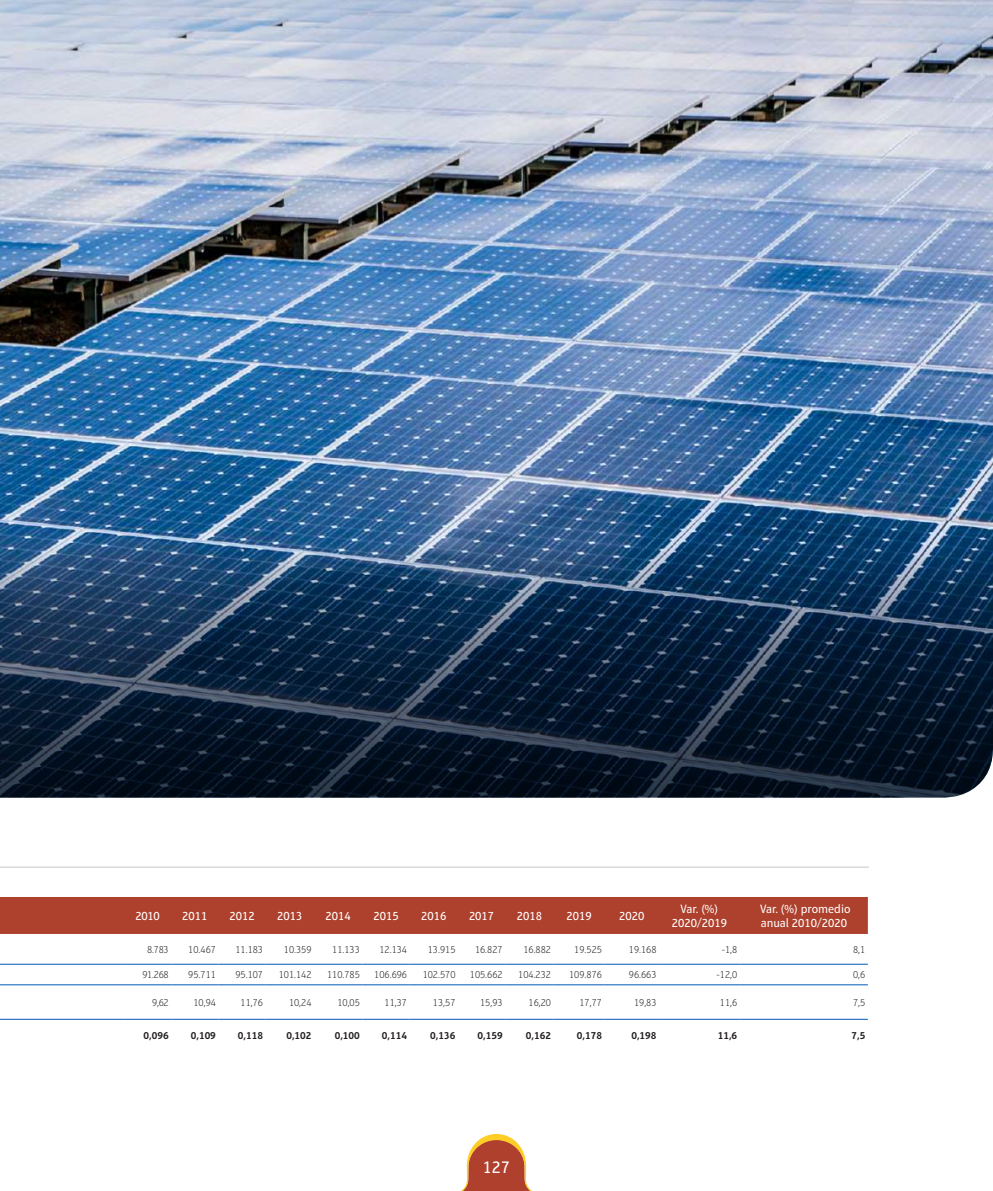
<style>
.page{position:relative;width:993px;height:1191px;background:#fff}
.page>*{position:absolute;margin:0;border:0;box-sizing:border-box;transform-origin:0 0}
.t1{font:17.5px "Aptifer Sans LT Pro";color:#fff}
.t2{font:12.25px/14.7px "Aptifer Sans LT Pro";color:#fff;text-align:center}
.t3{font:100 10.5px "Aptifer Sans LT Pro";color:#231f20}
.t4{font:600 10.5px "Aptifer Sans LT Pro";color:#231f20}
</style>
<div class="page">
<svg style="left:461px;top:1134px;width:71px;height:57px"></svg>
<img style="left:0;top:0;width:992px;height:190px">
<div style="left:0;top:897px;width:867px;height:37px;background:#ae412d"></div>
<hr style="left:0;top:964px;width:124px;height:1px;background:#0058b8">
<hr style="left:124px;top:964px;width:47px;height:1px;background:#0058b8">
<hr style="left:171px;top:964px;width:47px;height:1px;background:#0058b8">
<hr style="left:218px;top:964px;width:47px;height:1px;background:#0058b8">
<hr style="left:265px;top:964px;width:49px;height:1px;background:#0058b8">
<hr style="left:314px;top:964px;width:48px;height:1px;background:#0058b8">
<hr style="left:362px;top:964px;width:47px;height:1px;background:#0058b8">
<hr style="left:409px;top:964px;width:49px;height:1px;background:#0058b8">
<hr style="left:458px;top:964px;width:47px;height:1px;background:#0058b8">
<hr style="left:505px;top:964px;width:48px;height:1px;background:#0058b8">
<hr style="left:553px;top:964px;width:51px;height:1px;background:#0058b8">
<hr style="left:604px;top:964px;width:55px;height:1px;background:#0058b8">
<hr style="left:659px;top:964px;width:80px;height:1px;background:#0058b8">
<hr style="left:739px;top:964px;width:128px;height:1px;background:#0058b8">
<hr style="left:0;top:984px;width:124px;height:1px;background:#0058b8">
<hr style="left:124px;top:984px;width:47px;height:1px;background:#0058b8">
<hr style="left:171px;top:984px;width:47px;height:1px;background:#0058b8">
<hr style="left:218px;top:984px;width:47px;height:1px;background:#0058b8">
<hr style="left:265px;top:984px;width:49px;height:1px;background:#0058b8">
<hr style="left:314px;top:984px;width:48px;height:1px;background:#0058b8">
<hr style="left:362px;top:984px;width:47px;height:1px;background:#0058b8">
<hr style="left:409px;top:984px;width:49px;height:1px;background:#0058b8">
<hr style="left:458px;top:984px;width:47px;height:1px;background:#0058b8">
<hr style="left:505px;top:984px;width:48px;height:1px;background:#0058b8">
<hr style="left:553px;top:984px;width:51px;height:1px;background:#0058b8">
<hr style="left:604px;top:984px;width:55px;height:1px;background:#0058b8">
<hr style="left:659px;top:984px;width:80px;height:1px;background:#0058b8">
<hr style="left:739px;top:984px;width:128px;height:1px;background:#0058b8">
<hr style="left:0;top:1019px;width:124px;height:1px;background:#0058b8">
<hr style="left:124px;top:1019px;width:47px;height:1px;background:#0058b8">
<hr style="left:171px;top:1019px;width:47px;height:1px;background:#0058b8">
<hr style="left:218px;top:1019px;width:47px;height:1px;background:#0058b8">
<hr style="left:265px;top:1019px;width:49px;height:1px;background:#0058b8">
<hr style="left:314px;top:1019px;width:48px;height:1px;background:#0058b8">
<hr style="left:362px;top:1019px;width:47px;height:1px;background:#0058b8">
<hr style="left:409px;top:1019px;width:49px;height:1px;background:#0058b8">
<hr style="left:458px;top:1019px;width:47px;height:1px;background:#0058b8">
<hr style="left:505px;top:1019px;width:48px;height:1px;background:#0058b8">
<hr style="left:553px;top:1019px;width:51px;height:1px;background:#0058b8">
<hr style="left:604px;top:1019px;width:55px;height:1px;background:#0058b8">
<hr style="left:659px;top:1019px;width:80px;height:1px;background:#0058b8">
<hr style="left:739px;top:1019px;width:128px;height:1px;background:#0058b8">
<hr style="left:0;top:866px;width:868px;height:1px;background:#c8c7c6">
<img style="left:0;top:190px;width:992px;height:607px">
<p class="t2" style="left:135px;top:908px;width:26px">2010</p>
<p class="t2" style="left:182px;top:908px;width:27px">2011</p>
<p class="t2" style="left:229px;top:908px;width:27px">2012</p>
<p class="t2" style="left:277px;top:908px;width:27px">2013</p>
<p class="t2" style="left:325px;top:908px;width:27px">2014</p>
<p class="t2" style="left:373px;top:908px;width:27px">2015</p>
<p class="t2" style="left:421px;top:908px;width:27px">2016</p>
<p class="t2" style="left:469px;top:908px;width:27px">2017</p>
<p class="t2" style="left:516px;top:908px;width:27px">2018</p>
<p class="t2" style="left:566px;top:908px;width:27px">2019</p>
<p class="t2" style="left:619px;top:908px;width:27px">2020</p>
<p class="t2" style="left:671px;top:901px;width:56px">Var. (%)<br>2020/2019</p>
<p class="t2" style="left:759px;top:901px;width:92px;text-align:left">Var. (%) promedio anual 2010/2020</p>
<p class="t3" style="left:147px;top:943px;width:23px">8.783</p>
<p class="t3" style="left:188px;top:943px;width:29px">10.467</p>
<p class="t3" style="left:235px;top:943px;width:29px">11.183</p>
<p class="t3" style="left:284px;top:943px;width:29px">10.359</p>
<p class="t3" style="left:332px;top:943px;width:29px">11.133</p>
<p class="t3" style="left:379px;top:943px;width:29px">12.134</p>
<p class="t3" style="left:427px;top:943px;width:29px">13.915</p>
<p class="t3" style="left:475px;top:943px;width:29px">16.827</p>
<p class="t3" style="left:523px;top:943px;width:29px">16.882</p>
<p class="t3" style="left:574px;top:943px;width:29px">19.525</p>
<p class="t3" style="left:628px;top:943px;width:29px">19.168</p>
<p class="t3" style="left:721px;top:943px;width:17px">-1,8</p>
<p class="t3" style="left:852px;top:943px;width:14px">8,1</p>
<p class="t3" style="left:142px;top:969px;width:28px">91.268</p>
<p class="t3" style="left:188px;top:969px;width:29px">95.711</p>
<p class="t3" style="left:235px;top:969px;width:29px">95.107</p>
<p class="t3" style="left:278px;top:969px;width:34px">101.142</p>
<p class="t3" style="left:327px;top:969px;width:34px">110.785</p>
<p class="t3" style="left:374px;top:969px;width:34px">106.696</p>
<p class="t3" style="left:422px;top:969px;width:34px">102.570</p>
<p class="t3" style="left:469px;top:969px;width:34px">105.662</p>
<p class="t3" style="left:518px;top:969px;width:34px">104.232</p>
<p class="t3" style="left:569px;top:969px;width:34px">109.876</p>
<p class="t3" style="left:628px;top:969px;width:29px">96.663</p>
<p class="t3" style="left:716px;top:969px;width:22px">-12,0</p>
<p class="t3" style="left:852px;top:969px;width:14px">0,6</p>
<p class="t3" style="left:152px;top:996px;width:18px">9,62</p>
<p class="t3" style="left:193px;top:996px;width:24px">10,94</p>
<p class="t3" style="left:240px;top:996px;width:24px">11,76</p>
<p class="t3" style="left:289px;top:996px;width:24px">10,24</p>
<p class="t3" style="left:337px;top:996px;width:24px">10,05</p>
<p class="t3" style="left:384px;top:996px;width:24px">11,37</p>
<p class="t3" style="left:433px;top:996px;width:24px">13,57</p>
<p class="t3" style="left:480px;top:996px;width:24px">15,93</p>
<p class="t3" style="left:528px;top:996px;width:24px">16,20</p>
<p class="t3" style="left:579px;top:996px;width:24px">17,77</p>
<p class="t3" style="left:634px;top:996px;width:24px">19,83</p>
<p class="t3" style="left:719px;top:996px;width:19px">11,6</p>
<p class="t3" style="left:852px;top:996px;width:14px">7,5</p>
<p class="t4" style="left:143px;top:1029px;width:27px">0,096</p>
<p class="t4" style="left:191px;top:1029px;width:27px">0,109</p>
<p class="t4" style="left:238px;top:1029px;width:27px">0,118</p>
<p class="t4" style="left:286px;top:1029px;width:27px">0,102</p>
<p class="t4" style="left:334px;top:1029px;width:27px">0,100</p>
<p class="t4" style="left:382px;top:1029px;width:27px">0,114</p>
<p class="t4" style="left:430px;top:1029px;width:27px">0,136</p>
<p class="t4" style="left:477px;top:1029px;width:27px">0,159</p>
<p class="t4" style="left:525px;top:1029px;width:27px">0,162</p>
<p class="t4" style="left:576px;top:1029px;width:27px">0,178</p>
<p class="t4" style="left:631px;top:1029px;width:27px">0,198</p>
<p class="t4" style="left:717px;top:1029px;width:21px">11,6</p>
<p class="t4" style="left:851px;top:1029px;width:15px">7,5</p>
<h1 class="t1" style="left:483px;top:1156px;width:28px">127</h1>
</div>
